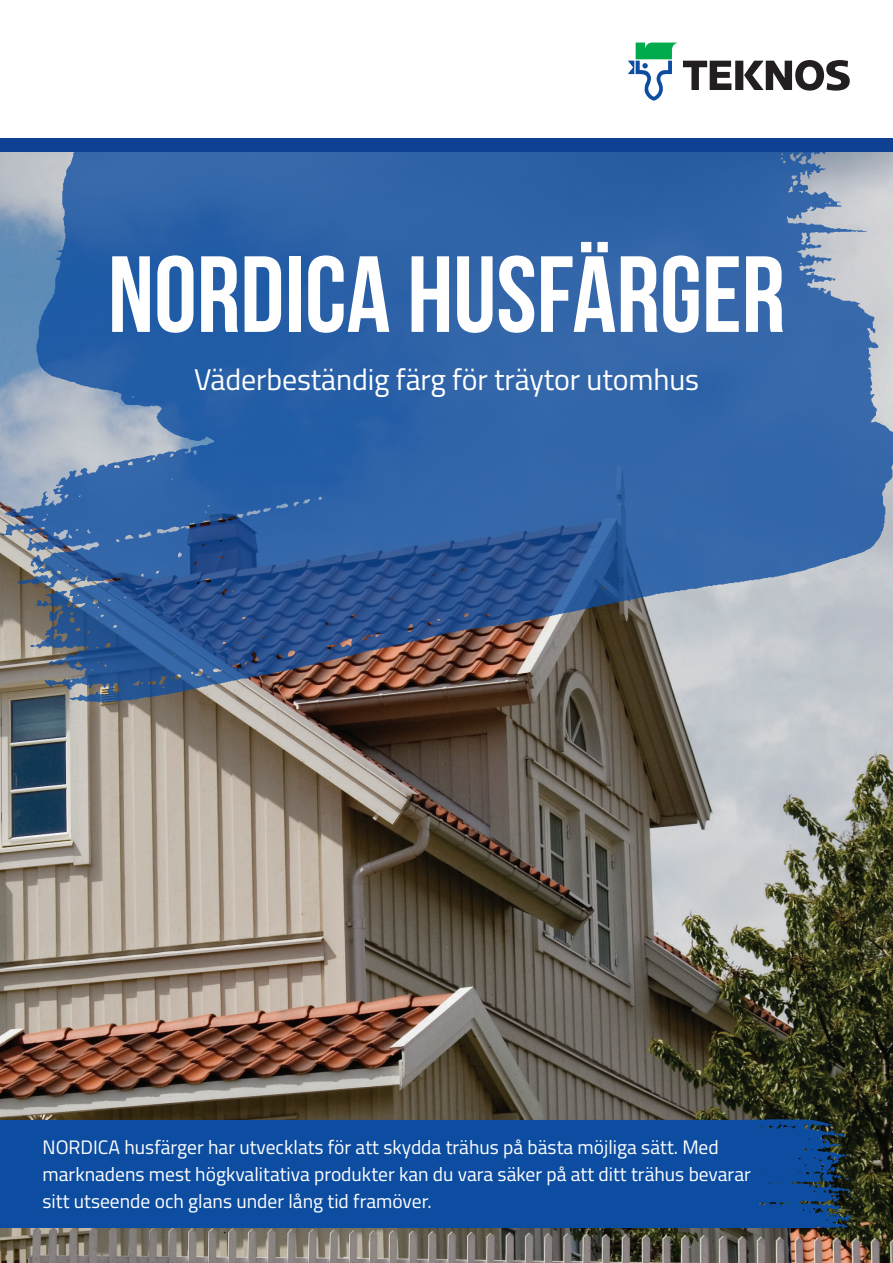
<style>
.page{position:relative;width:893px;height:1263px;background:#fff}
.page>*{position:absolute;margin:0;border:0;box-sizing:border-box;transform-origin:0 0}
.t1{font:700 108px "Bebas Neue";color:#fff}
.t2{font:30px "Titillium";letter-spacing:-.005em;color:#fff}
.t3{font:19.5px/27px "Titillium";color:#fff}
</style>
<div class="page">
<img style="left:0;top:152px;width:893px;height:1111px">
<svg style="left:628px;top:43px;width:222px;height:58px"></svg>
<svg style="left:1px;top:152px;width:892px;height:550px;background:#486ea3"></svg>
<div style="left:0;top:139px;width:893px;height:13px;background:#0e4194"></div>
<svg style="left:853px;top:1160px;width:2px;height:50px"></svg>
<div style="left:0;top:1119px;width:853px;height:109px;background:#0d4da1"></div>
<p class="t1" style="left:108px;top:235px;width:679px">NORDICA HUSFÄRGER</p>
<p class="t2" style="left:194px;top:358px;width:507px">Väderbeständig färg för träytor utomhus</p>
<p class="t3" style="left:43px;top:1133px;width:710px">NORDICA husfärger har utvecklats för att skydda trähus på bästa möjliga sätt. Med marknadens mest högkvalitativa produkter kan du vara säker på att ditt trähus bevarar sitt utseende och glans under lång tid framöver.</p>
</div>
